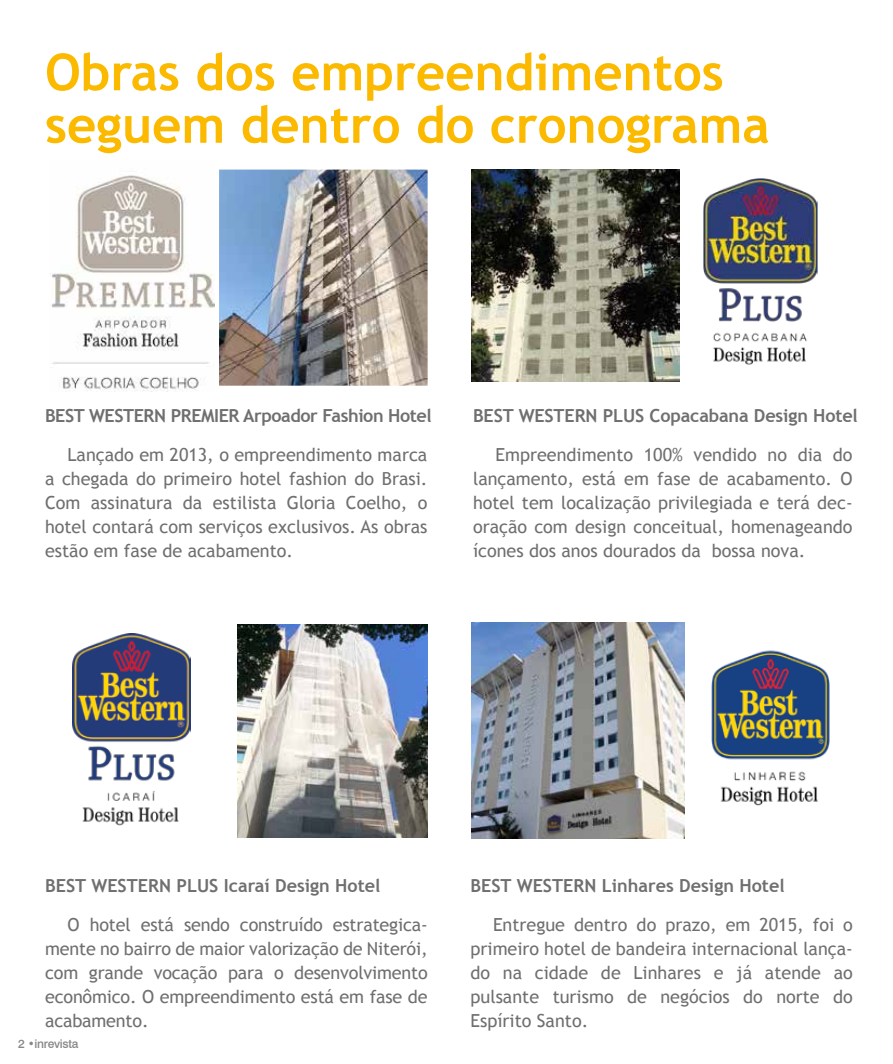
<style>
.page{position:relative;width:893px;height:1064px;background:#fff}
.page>*{position:absolute;margin:0;border:0;box-sizing:border-box;transform-origin:0 0}
.t1{font:700 51px/52.5px "Trebuchet MS";color:#fbba00}
.t2{font:18px/24px "Trebuchet MS";color:#706f6f;text-align:justify}
.t3{font:700 18px "Trebuchet MS";letter-spacing:-.005em;color:#706f6f}
.t4{font:700 18px "Trebuchet MS";letter-spacing:-.025em;color:#706f6f}
.t5{font:500 12px "Swiss 721 BT";letter-spacing:-.025em;color:#878787}
</style>
<div class="page">
<img style="left:50px;top:175px;width:164px;height:217px">
<img style="left:237px;top:624px;width:190px;height:213px">
<img style="left:219px;top:170px;width:208px;height:216px">
<img style="left:703px;top:178px;width:114px;height:187px">
<img style="left:471px;top:170px;width:208px;height:211px">
<img style="left:471px;top:622px;width:213px;height:216px">
<img style="left:711px;top:650px;width:118px;height:156px">
<img style="left:73px;top:634px;width:117px;height:192px">
<h1 class="t1" style="left:45px;top:46px;width:726px">Obras dos empreendimentos seguem dentro do cronograma</h1>
<p class="t4" style="left:45px;top:404px;width:388px">BEST WESTERN PREMIER Arpoador Fashion Hotel</p>
<p class="t2" style="left:45px;top:442px;width:384px;text-indent:23px">Lançado em 2013, o empreendimento marca a chegada do primeiro hotel fashion do Brasi.<br>Com assinatura da estilista Gloria Coelho, o hotel contará com serviços exclusivos. As obras estão em fase de acabamento.</p>
<p class="t3" style="left:473px;top:404px;width:386px">BEST WESTERN PLUS Copacabana Design Hotel</p>
<p class="t2" style="left:473px;top:442px;width:381px;text-indent:22px">Empreendimento 100% vendido no dia do lançamento, está em fase de acabamento. O hotel tem localização privilegiada e terá dec&shy;oração com design conceitual, homenageando ícones dos anos dourados da bossa nova.</p>
<p class="t3" style="left:45px;top:874px;width:337px">BEST WESTERN PLUS Icaraí Design Hotel</p>
<p class="t2" style="left:45px;top:913px;width:384px;text-indent:22px">O hotel está sendo construído estrategica&shy;mente no bairro de maior valorização de Niterói, com grande vocação para o desenvolvimento econômico. O empreendimento está em fase de acabamento.</p>
<p class="t5" style="left:18px;top:1036px;width:61px">2 •inrevista</p>
<p class="t3" style="left:470px;top:874px;width:316px">BEST WESTERN Linhares Design Hotel</p>
<p class="t2" style="left:470px;top:913px;width:384px;text-indent:22px">Entregue dentro do prazo, em 2015, foi o primeiro hotel de bandeira internacional lança&shy;do na cidade de Linhares e já atende ao pulsante turismo de negócios do norte do Espírito Santo.</p>
</div>
